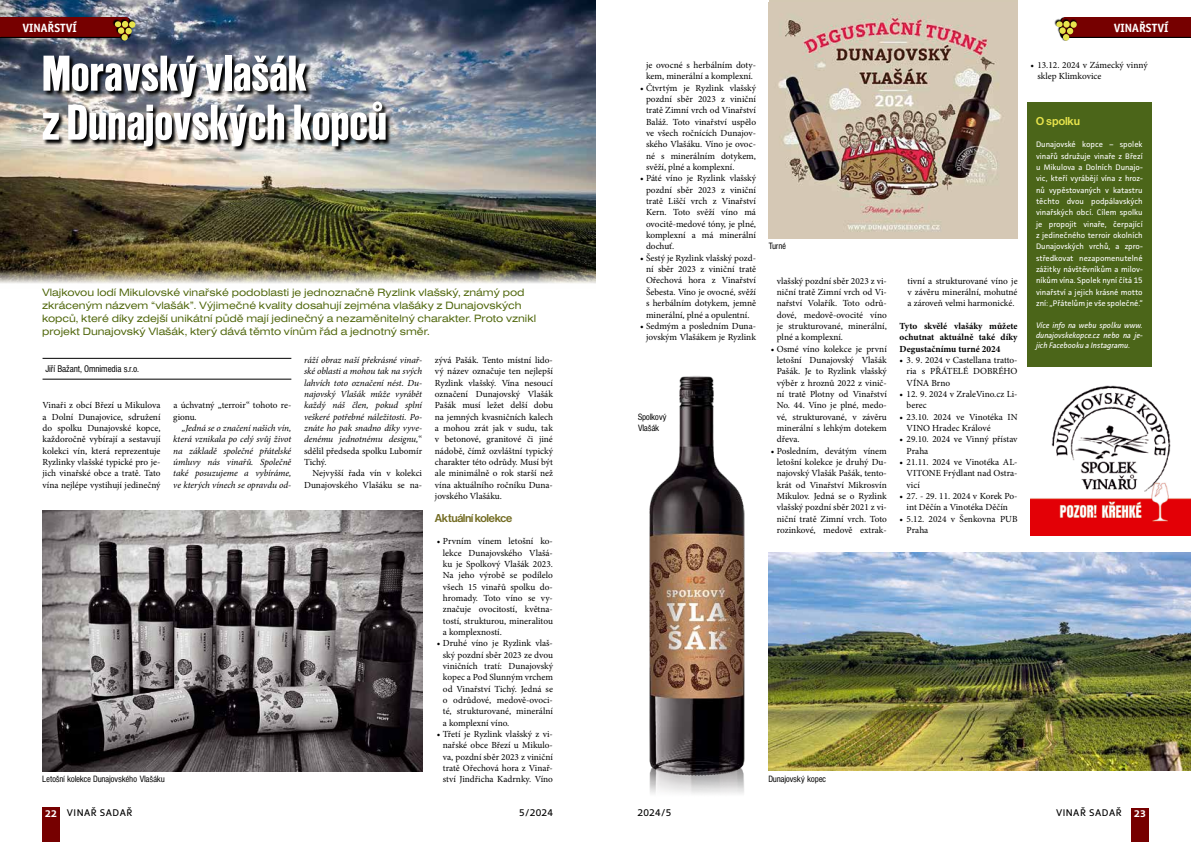
<style>
.page{position:relative;width:1191px;height:842px;background:#fff}
.page>*{position:absolute;margin:0;border:0;box-sizing:border-box;transform-origin:0 0}
.t1{font:52.5px/49px "Nimbus San PEE Blac Cond";letter-spacing:.02em;color:#fff;scale:.95 1}
.t2{font:700 12px "Officina San Itc TEE";letter-spacing:.01em;color:#fff}
.t3{font:700 12px "Nimbus San PEE";color:#746d24}
.t4{font:700 12px "Nimbus San PEE";letter-spacing:.03em;color:#e8e44c}
.t5{font:11px/13px "Nimbus San DEE Regu Exte";color:#4e6509}
.t6{font:10px "Priva Two Pro";letter-spacing:.045em;color:#000}
.t7{font:condensed 10px "Nimbus San DEE";letter-spacing:-.01em;color:#000}
.t8{font:condensed 9.5px/11.3px "Nimbus San PEE";letter-spacing:.03em;color:#000}
.t9{font:9.3px/11.3px "Minion Pro";color:#000;text-align:justify}
.t10{font:italic 9.3px/11.3px "Minion Pro";letter-spacing:-.005em;color:#000;text-align:justify}
.t11{font:700 9.3px/11.3px "Minion Pro";color:#000;text-align:justify}
.t12{font:8px/11.3px "Facit";color:#fff;text-align:justify}
.t13{font:italic 8px/10.2px "Facit";color:#fff;text-align:justify}
.s1{font-style:normal}
.s2{font-family:"Priva Four Pro";color:#fff}
</style>
<div class="page">
<div style="left:1131px;top:808px;width:17px;height:34px;background:#760000"></div>
<div style="left:1059px;top:17px;width:132px;height:21px;background:#000"></div>
<svg style="left:1054px;top:20px;width:16px;height:21px"></svg>
<svg style="left:1056px;top:17px;width:135px;height:20px;background:#7b1209"></svg>
<div style="left:1063px;top:34px;width:6px;height:7px;background:#e8e44c;border-radius:50%"></div>
<div style="left:1027px;top:102px;width:124px;height:264px;background:#4b6519"></div>
<img style="left:0;top:0;width:595px;height:283px">
<img style="left:43px;top:55px;width:348px;height:97px">
<hr style="left:43px;top:379px;width:248px;height:1px;background:#000">
<hr style="left:43px;top:358px;width:248px;height:1px;background:#000">
<div style="left:43px;top:808px;width:17px;height:34px;background:#760000"></div>
<img style="left:769px;top:553px;width:422px;height:218px">
<img style="left:43px;top:510px;width:379px;height:261px">
<img style="left:769px;top:2px;width:248px;height:236px">
<img style="left:1030px;top:385px;width:161px;height:151px">
<img style="left:649px;top:376px;width:96px;height:418px">
<div style="left:0;top:17px;width:131px;height:21px;background:#000"></div>
<svg style="left:112px;top:19px;width:23px;height:22px"></svg>
<svg style="left:0;top:17px;width:130px;height:20px;background:#730301"></svg>
<div style="left:122px;top:21px;width:6px;height:7px;background:#e8e44c;border-radius:50%"></div>
<div style="left:118px;top:27px;width:6px;height:7px;background:#e8e44c;border-radius:50%"></div>
<div style="left:129px;top:21px;width:6px;height:7px;background:#e8e44c;border-radius:50%"></div>
<div style="left:125px;top:28px;width:7px;height:6px;background:#e8e44c;border-radius:50%"></div>
<div style="left:121px;top:34px;width:7px;height:7px;background:#e8e44c;border-radius:50%"></div>
<p class="t2" style="left:23px;top:21px;width:56px">VINAŘSTVÍ</p>
<h1 class="t1" style="left:43px;top:51px;width:363px">Moravský vlašák<br>z Dunajovských kopců</h1>
<p class="t9" style="left:646px;top:59px;width:111px">je ovocné s herbálním doty&shy;kem, minerální a komplexní.</p>
<p class="t9" style="left:646px;top:82px;width:111px;text-indent:-6px">• Čtvrtým je Ryzlink vlašský pozdní sběr 2023 z viniční tratě Zimní vrch od Vinařství Baláž. Toto vinařství uspělo ve všech ročnících Dunajov&shy;ského Vlašáku. Víno je ovoc&shy;né s minerálním dotykem, svěží, plné a komplexní.</p>
<p class="t9" style="left:646px;top:173px;width:111px;text-indent:-6px">• Páté víno je Ryzlink vlašský pozdní sběr 2023 z viniční tratě Liščí vrch z Vinařství Kern. Toto svěží víno má ovocitě-medové tóny, je plné, komplexní a má minerální dochuť.</p>
<p class="t9" style="left:646px;top:252px;width:112px;text-indent:-6px">• Šestý je Ryzlink vlašský pozd&shy;ní sběr 2023 z viniční tratě Ořechová hora z Vinařství Šebesta. Víno je ovocné, svěží s herbálním dotykem, jemně minerální, plné a opulentní.</p>
<p class="t9" style="left:640px;top:320px;width:117px;text-align:right">• Sedmým a posledním Duna&shy;jovským Vlašákem je Ryzlink</p>
<p class="t8" style="left:769px;top:241px;width:18px">Turné</p>
<p class="t9" style="left:777px;top:275px;width:111px">vlašský pozdní sběr 2023 z vi&shy;niční tratě Zimní vrch od Vi&shy;nařství Volařík. Toto odrů&shy;dové, medově-ovocité víno je strukturované, minerální, plné a komplexní.</p>
<p class="t9" style="left:777px;top:343px;width:112px;text-indent:-6px">• Osmé víno kolekce je první letošní Dunajovský Vlašák Pašák. Je to Ryzlink vlašský výběr z hroznů 2022 z vinič&shy;ní tratě Plotny od Vinařství No. 44. Víno je plné, medo&shy;vé, strukturované, v závěru minerální s lehkým dotekem dřeva.</p>
<p class="t9" style="left:777px;top:445px;width:111px;text-indent:-6px">• Posledním, devátým vínem letošní kolekce je druhý Du&shy;najovský Vlašák Pašák, tento&shy;krát od Vinařství Mikrosvín Mikulov. Jedná se o Ryzlink vlašský pozdní sběr 2021 z vi&shy;niční tratě Zimní vrch. Toto rozinkové, medově extrak-</p>
<p class="t5" style="left:42px;top:286px;width:496px">Vlajkovou lodí Mikulovské vinařské podoblasti je jednoznačně Ryzlink vlašský, známý pod zkráceným názvem „vlašák“. Výjimečné kvality dosahují zejména vlašáky z Dunajovských kopců, které díky zdejší unikátní půdě mají jedinečný a nezaměnitelný charakter. Proto vznikl projekt Dunajovský Vlašák, který dává těmto vínům řád a jednotný směr.</p>
<p class="t7" style="left:45px;top:364px;width:95px">Jiří Bažant, Omnimedia s.r.o.</p>
<p class="t10" style="left:304px;top:354px;width:120px">ráží obraz naší překrásné vinař&shy;ské oblasti a mohou tak na svých lahvích toto označení nést. Du&shy;najovský Vlašák může vyrábět každý náš člen, pokud splní veškeré potřebné náležitosti. Po&shy;znáte ho pak snadno díky vyve&shy;denému jednotnému designu,<span class="s1">“ sdělil předseda spolku Lubomír Tichý.</span></p>
<p class="t9" style="left:304px;top:468px;width:119px;text-align:right">Nejvyšší řada vín v kolekci<br>Dunajovského Vlašáku se na-</p>
<p class="t9" style="left:435px;top:354px;width:120px">zývá Pašák. Tento místní lido&shy;vý název označuje ten nejlepší Ryzlink vlašský. Vína nesoucí označení Dunajovský Vlašák Pašák musí ležet delší dobu na jemných kvasničních kalech a mohou zrát jak v sudu, tak v betonové, granitové či jiné nádobě, čímž ozvláštní typický charakter této odrůdy. Musí být ale minimálně o rok starší než vína aktuálního ročníku Duna&shy;jovského Vlašáku.</p>
<p class="t3" style="left:435px;top:512px;width:79px">Aktuální kolekce</p>
<p class="t9" style="left:443px;top:536px;width:112px;text-indent:-6px">• Prvním vínem letošní ko&shy;lekce Dunajovského Vlašá&shy;ku je Spolkový Vlašák 2023.<br>Na jeho výrobě se podílelo všech 15 vinařů spolku do&shy;hromady. Toto víno se vy&shy;značuje ovocitostí, května&shy;tostí, strukturou, mineralitou a komplexností.</p>
<p class="t9" style="left:443px;top:638px;width:112px;text-indent:-6px">• Druhé víno je Ryzlink vlaš&shy;ský pozdní sběr 2023 ze dvou viničních tratí: Dunajovský kopec a Pod Slunným vrchem od Vinařství Tichý. Jedná se o odrůdové, medově-ovoci&shy;té, strukturované, minerální a komplexní víno.</p>
<p class="t9" style="left:443px;top:728px;width:111px;text-indent:-6px">• Třetí je Ryzlink vlašský z vi&shy;nařské obce Březí u Mikulo&shy;va, pozdní sběr 2023 z viniční tratě Ořechová hora z Vinař&shy;ství Jindřicha Kadrnky. Víno</p>
<p class="t9" style="left:43px;top:400px;width:119px">Vinaři z obcí Březí u Mikulova a Dolní Dunajovice, sdružení do spolku Dunajovské kopce, každoročně vybírají a sestavují kolekci vín, která reprezentuje Ryzlinky vlašské typické pro je&shy;jich vinařské obce a tratě. Tato vína nejlépe vystihují jedinečný</p>
<p class="t9" style="left:173px;top:400px;width:119px">a úchvatný „terroir“ tohoto re&shy;gionu.</p>
<p class="t8" style="left:638px;top:411px;width:30px">Spolkový<br>Vlašák</p>
<p class="t10" style="left:173px;top:422px;width:119px;text-indent:9px">„Jedná se o značení našich vín, která vznikala po celý svůj život na základě společné přátelské úmluvy nás vinařů. Společně také posuzujeme a vybíráme, ve kterých vínech se opravdu od-</p>
<p class="t8" style="left:43px;top:774px;width:124px">Letošní kolekce Dunajovského Vlašáku</p>
<p class="t8" style="left:769px;top:774px;width:59px">Dunajovský kopec</p>
<p class="t9" style="left:907px;top:275px;width:111px">tivní a strukturované víno je v závěru minerální, mohutné a zároveň velmi harmonické.</p>
<p class="t11" style="left:899px;top:320px;width:119px">Tyto skvělé vlašáky můžete ochutnat aktuálně také díky Degustačnímu turné 2024</p>
<p class="t9" style="left:906px;top:354px;width:112px;text-indent:-7px">• 3. 9. 2024 v Castellana tratto&shy;ria s PŘÁTELÉ DOBRÉHO VÍNA Brno</p>
<p class="t9" style="left:906px;top:388px;width:112px;text-indent:-7px">• 12. 9. 2024 v ZraleVino.cz Li&shy;berec</p>
<p class="t9" style="left:906px;top:411px;width:112px;text-indent:-7px">• 23.10. 2024 ve Vinotéka IN<br>VINO Hradec Králové</p>
<p class="t9" style="left:906px;top:434px;width:112px;text-indent:-7px">• 29.10. 2024 ve Vinný přístav<br>Praha</p>
<p class="t9" style="left:906px;top:456px;width:112px;text-indent:-7px">• 21.11. 2024 ve Vinotéka AL-VITONE Frýdlant nad Ostra&shy;vicí</p>
<p class="t9" style="left:899px;top:490px;width:119px;text-align:center">• 27. - 29. 11. 2024 v Korek Po&shy;int Děčín a Vinotéka Děčín</p>
<p class="t9" style="left:906px;top:513px;width:112px;text-indent:-7px">• 5.12. 2024 v Šenkovna PUB<br>Praha</p>
<p class="t2" style="left:1114px;top:20px;width:56px">VINAŘSTVÍ</p>
<p class="t9" style="left:1037px;top:59px;width:112px;text-indent:-7px">• 13.12. 2024 v Zámecký vinný sklep Klimkovice</p>
<p class="t4" style="left:1036px;top:115px;width:45px">O spolku</p>
<p class="t12" style="left:1036px;top:139px;width:108px">Dunajovské kopce – spolek vinařů sdružuje vinaře z Březí u Mikulova a Dolních Dunajo&shy;vic, kteří vyrábějí vína z hroz&shy;nů vypěstovaných v katastru těchto dvou podpálavských vinařských obcí. Cílem spolku je propojit vinaře, čerpající z jedinečného terroir okolních Dunajovských vrchů, a zpro&shy;středkovat nezapomenutelné zážitky návštěvníkům a milov&shy;níkům vína. Spolek nyní čítá 15 vinařství a jejich krásné motto zní: „Přátelům je vše společné.“</p>
<p class="t13" style="left:1036px;top:320px;width:108px">Více info na webu spolku www. dunajovskekopce.cz nebo na je&shy;jich Facebooku a Instagramu.</p>
<p class="t6" style="left:45px;top:806px;width:89px"><span class="s2">22</span> VINAŘ SADAŘ</p>
<p class="t6" style="left:519px;top:806px;width:35px">5/2024</p>
<p class="t6" style="left:637px;top:806px;width:35px">2024/5</p>
<p class="t6" style="left:1056px;top:806px;width:91px">VINAŘ SADAŘ <span class="s2">23</span></p>
</div>
